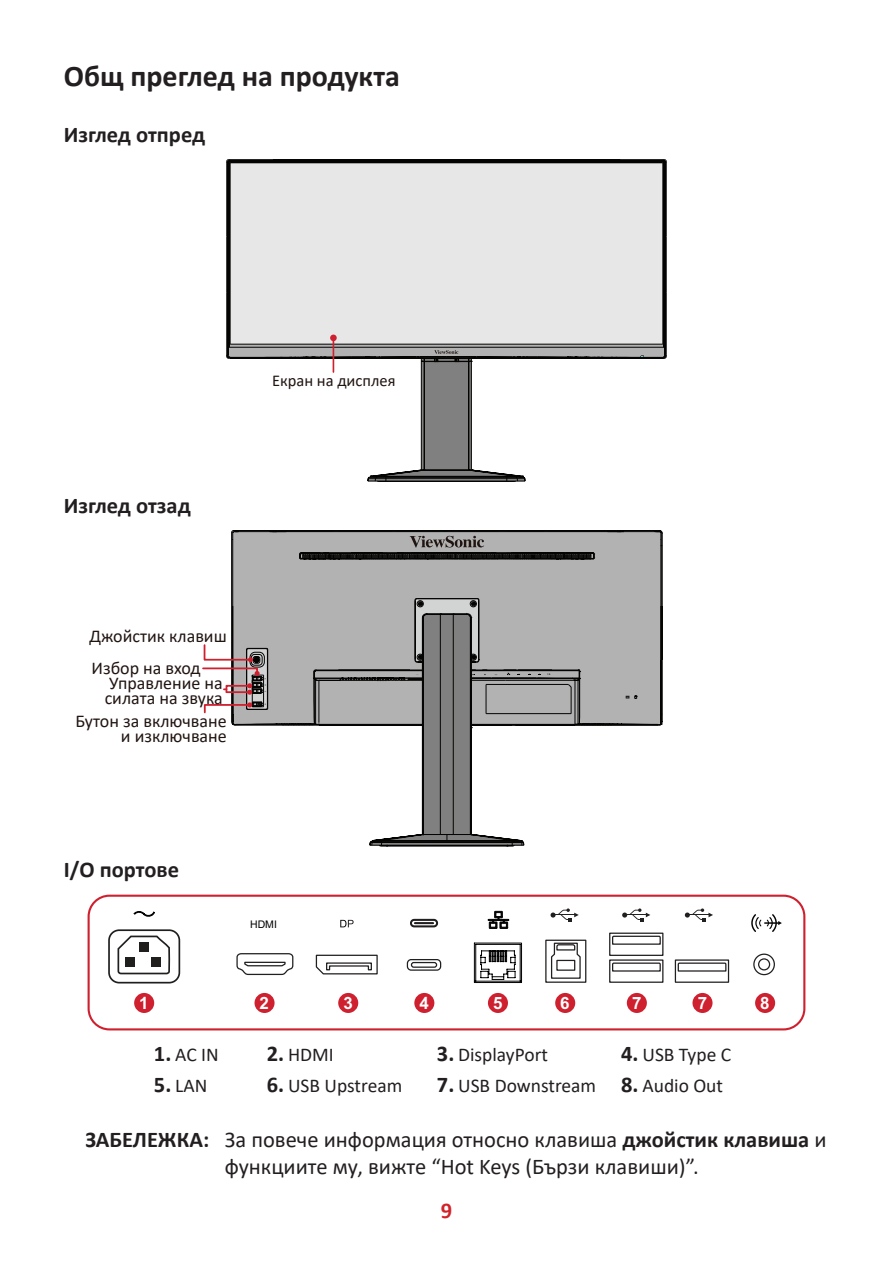
<style>
.page{position:relative;width:893px;height:1263px;background:#fff}
.page>*{position:absolute;margin:0;border:0;box-sizing:border-box;transform-origin:0 0}
.t1{font:700 30px "Calibri";color:#231f20}
.t2{font:22.5px/27px "Calibri";color:#231f20;text-align:center}
.t3{font:700 22.5px "Calibri";color:#231f20}
.t4{font:700 22.5px "Calibri";color:#d1232a}
.t5{font:19.5px "Calibri";color:#231f20}
.t6{font:18px/15px "Calibri";color:#211512}
.t7{font:700 16.95px "Arial";color:#fff}
.t8{font:16.5px "Calibri";color:#211512}
.t9{font:10.5px "Arial";color:#030303}
.s1{font-weight:700;font-size:22.5px}
.s2{font-weight:700}
</style>
<div class="page">
<hr style="left:379px;top:482px;width:135px;height:1px;background:#040503">
<hr style="left:666px;top:237px;width:1px;height:55px;background:#040503">
<svg style="left:227px;top:160px;width:439px;height:322px"></svg>
<hr style="left:333px;top:338px;width:1px;height:34px;background:#cf202f">
<div style="left:330px;top:335px;width:7px;height:6px;background:#cf202f;border-radius:50%"></div>
<svg style="left:202px;top:530px;width:461px;height:317px"></svg>
<div style="left:88px;top:895px;width:717px;height:135px;border:2px solid #cf202f;border-radius:21px"></div>
<svg style="left:133px;top:911px;width:22px;height:6px"></svg>
<svg style="left:545px;top:939px;width:42px;height:44px"></svg>
<svg style="left:236px;top:953px;width:58px;height:23px"></svg>
<svg style="left:340px;top:920px;width:14px;height:7px"></svg>
<svg style="left:315px;top:954px;width:63px;height:21px"></svg>
<svg style="left:117px;top:935px;width:54px;height:40px"></svg>
<div style="left:126px;top:957px;width:9px;height:9px;background:#211f1e"></div>
<div style="left:152px;top:957px;width:9px;height:9px;background:#211f1e"></div>
<div style="left:139px;top:942px;width:9px;height:10px;background:#211f1e"></div>
<div style="left:108px;top:929px;width:72px;height:54px;border:2px solid #211f1e;border-radius:10px"></div>
<div style="left:488px;top:993px;width:20px;height:20px;background:#cf202f;border-radius:50%"></div>
<div style="left:555px;top:993px;width:20px;height:20px;background:#cf202f;border-radius:50%"></div>
<div style="left:627px;top:993px;width:20px;height:20px;background:#cf202f;border-radius:50%"></div>
<div style="left:692px;top:993px;width:20px;height:20px;background:#cf202f;border-radius:50%"></div>
<div style="left:755px;top:993px;width:20px;height:20px;background:#cf202f;border-radius:50%"></div>
<div style="left:134px;top:993px;width:20px;height:20px;background:#cf202f;border-radius:50%"></div>
<div style="left:254px;top:993px;width:21px;height:20px;background:#cf202f;border-radius:50%"></div>
<div style="left:338px;top:993px;width:20px;height:20px;background:#cf202f;border-radius:50%"></div>
<div style="left:414px;top:993px;width:20px;height:20px;background:#cf202f;border-radius:50%"></div>
<svg style="left:753px;top:953px;width:22px;height:23px"></svg>
<svg style="left:751px;top:914px;width:31px;height:18px"></svg>
<svg style="left:406px;top:959px;width:36px;height:12px"></svg>
<svg style="left:474px;top:942px;width:48px;height:41px"></svg>
<svg style="left:488px;top:911px;width:21px;height:17px"></svg>
<svg style="left:622px;top:908px;width:28px;height:13px"></svg>
<svg style="left:550px;top:908px;width:29px;height:13px"></svg>
<svg style="left:685px;top:908px;width:28px;height:13px"></svg>
<svg style="left:609px;top:932px;width:121px;height:51px"></svg>
<svg style="left:410px;top:919px;width:28px;height:8px"></svg>
<h1 class="t1" style="left:64px;top:55px;width:338px">Общ преглед на продукта</h1>
<p class="t3" style="left:64px;top:119px;width:143px">Изглед отпред</p>
<p class="t3" style="left:64px;top:490px;width:128px">Изглед отзад</p>
<p class="t6" style="left:89px;top:620px;width:139px;line-height:31.3px">Джойстик клавиш<br>Избор на вход</p>
<p class="t6" style="left:105px;top:675px;width:120px">Управление на силата на звука</p>
<p class="t6" style="left:75px;top:713px;width:153px;text-align:right">Бутон за включване и изключване</p>
<p class="t8" style="left:272px;top:369px;width:125px">Екран на дисплея</p>
<p class="t3" style="left:64px;top:854px;width:117px">I/O портове</p>
<p class="t9" style="left:250px;top:917px;width:28px">HDMI</p>
<p class="t7" style="left:139px;top:991px;width:11px">1</p>
<p class="t7" style="left:260px;top:991px;width:11px">2</p>
<p class="t7" style="left:344px;top:991px;width:11px">3</p>
<p class="t7" style="left:419px;top:991px;width:11px">4</p>
<p class="t7" style="left:493px;top:991px;width:11px">5</p>
<p class="t7" style="left:560px;top:991px;width:11px">6</p>
<p class="t7" style="left:632px;top:991px;width:11px">7</p>
<p class="t7" style="left:698px;top:991px;width:11px">7</p>
<p class="t7" style="left:760px;top:991px;width:11px">8</p>
<p class="t5" style="left:154px;top:1041px;width:66px"><span class="s1">1.</span> AC IN</p>
<p class="t5" style="left:267px;top:1041px;width:68px"><span class="s1">2.</span> HDMI</p>
<p class="t5" style="left:437px;top:1041px;width:113px"><span class="s1">3.</span> DisplayPort</p>
<p class="t5" style="left:621px;top:1041px;width:111px"><span class="s1">4.</span> USB Type C</p>
<p class="t5" style="left:154px;top:1072px;width:55px"><span class="s1">5.</span> LAN</p>
<p class="t5" style="left:267px;top:1072px;width:137px"><span class="s1">6.</span> USB Upstream</p>
<p class="t5" style="left:437px;top:1072px;width:288px"><span class="s1">7.</span> USB Downstream <span class="s1">8.</span> Audio Out</p>
<p class="t2" style="left:85px;top:1125px;width:743px"><span class="s2">ЗАБЕЛЕЖКА:</span> За повече информация относно клавиша <span class="s2">джойстик клавиша</span> и функциите му, вижте “Hot Keys (Бързи клавиши)”.</p>
<p class="t4" style="left:441px;top:1194px;width:13px">9</p>
</div>
